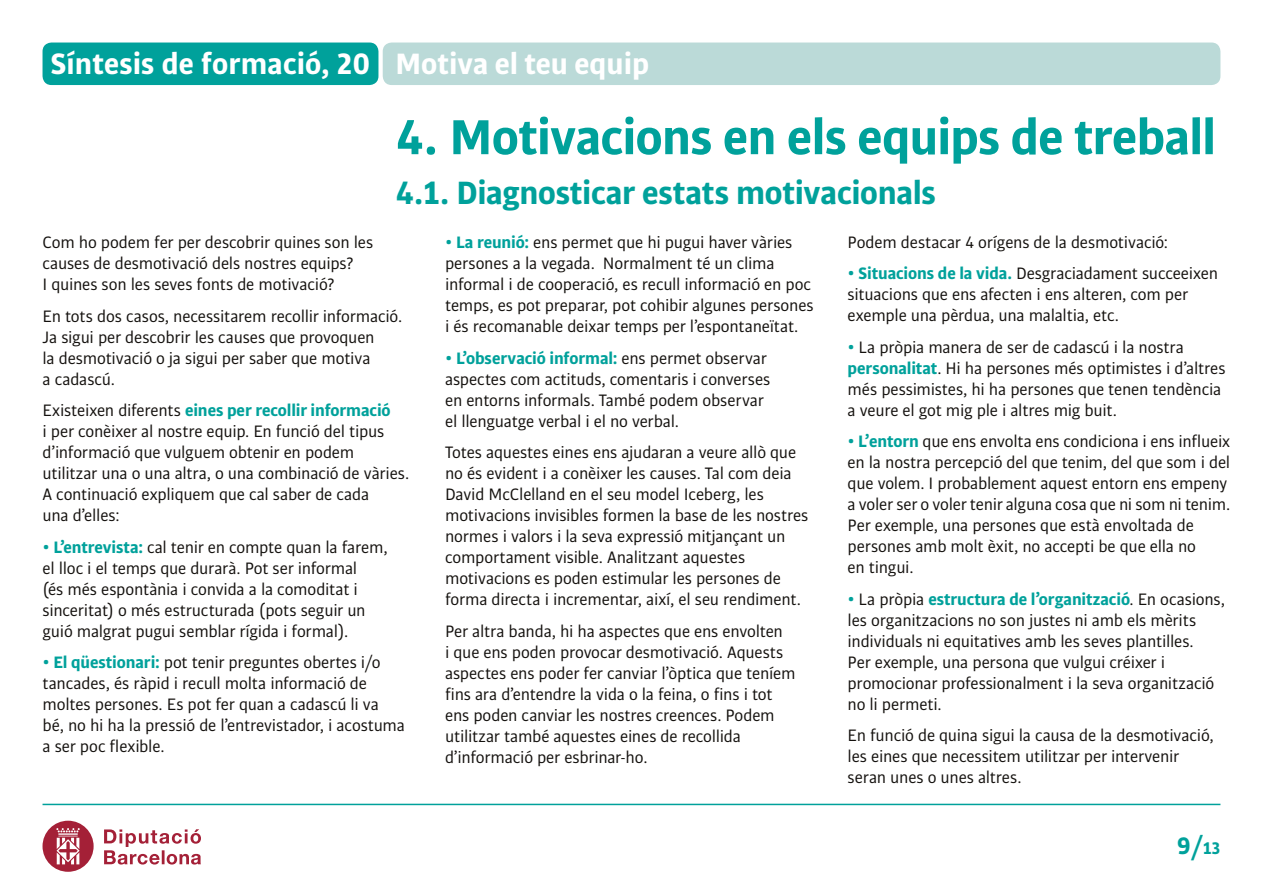
<style>
.page{position:relative;width:1263px;height:893px;background:#fff}
.page>*{position:absolute;margin:0;border:0;box-sizing:border-box;transform-origin:0 0}
.t1{font:700 52.5px "Bulo";letter-spacing:-.015em;color:#00a19b}
.t2{font:700 34.5px "Bulo";letter-spacing:-.01em;color:#00a19b}
.t3{font:700 31.5px "Bulo";color:#fff}
.t4{font:700 25.5px "Bulo";color:#00a19b}
.t5{font:17.7px/21px "Bulo";letter-spacing:-.01em;color:#14110e}
.s1{font-weight:700;color:#00a19b}
.s2{font-size:18px}
</style>
<div class="page">
<svg style="left:104px;top:829px;width:97px;height:35px"></svg>
<svg style="left:43px;top:821px;width:51px;height:51px"></svg>
<hr style="left:43px;top:804px;width:1177px;height:1px;background:#00a19b">
<div style="left:43px;top:43px;width:335px;height:42px;background:#00a19b;border-radius:9px"></div>
<div style="left:383px;top:43px;width:837px;height:42px;background:#bbdad8;border-radius:9px"></div>
<h3 class="t3" style="left:51px;top:43px;width:600px">Síntesis de formació, 20 Motiva el teu equip</h3>
<h1 class="t1" style="left:395px;top:103px;width:822px">4. Motivacions en els equips de treball</h1>
<h2 class="t2" style="left:395px;top:170px;width:542px">4.1. Diagnosticar estats motivacionals</h2>
<p class="t5" style="left:43px;top:232px;width:332px">Com ho podem fer per descobrir quines son les causes de desmotivació dels nostres equips?<br>I quines son les seves fonts de motivació?</p>
<p class="t5" style="left:43px;top:305px;width:361px">En tots dos casos, necessitarem recollir informació.<br>Ja sigui per descobrir les causes que provoquen<br>la desmotivació o ja sigui per saber que motiva<br>a cadascú.</p>
<p class="t5" style="left:43px;top:400px;width:368px">Existeixen diferents <span class="s1">eines per recollir informació<br></span>i per conèixer al nostre equip. En funció del tipus d’informació que vulguem obtenir en podem utilitzar una o una altra, o una combinació de vàries.<br>A continuació expliquem que cal saber de cada<br>una d’elles:</p>
<p class="t5" style="left:43px;top:536px;width:347px"><span class="s1">• L’entrevista:</span> cal tenir en compte quan la farem, el lloc i el temps que durarà. Pot ser informal<br>(és més espontània i convida a la comoditat i sinceritat) o més estructurada (pots seguir un guió malgrat pugui semblar rígida i formal).</p>
<p class="t5" style="left:43px;top:651px;width:364px"><span class="s1">• El qüestionari:</span> pot tenir preguntes obertes i/o tancades, és ràpid i recull molta informació de moltes persones. Es pot fer quan a cadascú li va bé, no hi ha la pressió de l’entrevistador, i acostuma a ser poc flexible.</p>
<p class="t5" style="left:445px;top:231px;width:370px"><span class="s1">• La reunió:</span> ens permet que hi pugui haver vàries persones a la vegada. Normalment té un clima informal i de cooperació, es recull informació en poc temps, es pot preparar, pot cohibir algunes persones i és recomanable deixar temps per l’espontaneïtat.</p>
<p class="t5" style="left:445px;top:347px;width:327px"><span class="s1">• L’observació informal:</span> ens permet observar aspectes com actituds, comentaris i converses en entorns informals. També podem observar el llenguatge verbal i el no verbal.</p>
<p class="t5" style="left:445px;top:441px;width:365px">Totes aquestes eines ens ajudaran a veure allò que no és evident i a conèixer les causes. Tal com deia David McClelland en el seu model Iceberg, les motivacions invisibles formen la base de les nostres normes i valors i la seva expressió mitjançant un comportament visible. Analitzant aquestes motivacions es poden estimular les persones de forma directa i incrementar, així, el seu rendiment.</p>
<p class="t5" style="left:445px;top:620px;width:352px">Per altra banda, hi ha aspectes que ens envolten<br>i que ens poden provocar desmotivació. Aquests aspectes ens poder fer canviar l’òptica que teníem fins ara d’entendre la vida o la feina, o fins i tot ens poden canviar les nostres creences. Podem utilitzar també aquestes eines de recollida d’informació per esbrinar-ho.</p>
<p class="t5" style="left:848px;top:231px;width:322px">Podem destacar 4 orígens de la desmotivació:</p>
<p class="t5" style="left:848px;top:263px;width:372px"><span class="s1">• Situacions de la vida.</span> Desgraciadament succeeixen situacions que ens afecten i ens alteren, com per exemple una pèrdua, una malaltia, etc.</p>
<p class="t5" style="left:848px;top:336px;width:379px"><span class="s1">•</span> La pròpia manera de ser de cadascú i la nostra <span class="s1">personalitat</span>. Hi ha persones més optimistes i d’altres més pessimistes, hi ha persones que tenen tendència a veure el got mig ple i altres mig buit.</p>
<p class="t5" style="left:848px;top:431px;width:384px"><span class="s1">• L’entorn</span> que ens envolta ens condiciona i ens influeix en la nostra percepció del que tenim, del que som i del que volem. I probablement aquest entorn ens empeny a voler ser o voler tenir alguna cosa que ni som ni tenim.<br>Per exemple, una persones que està envoltada de persones amb molt èxit, no accepti be que ella no<br>en tingui.</p>
<p class="t5" style="left:848px;top:588px;width:379px"><span class="s1">•</span> La pròpia <span class="s1">estructura de l’organització</span>. En ocasions, les organitzacions no son justes ni amb els mèrits individuals ni equitatives amb les seves plantilles.<br>Per exemple, una persona que vulgui créixer i promocionar professionalment i la seva organització no li permeti.</p>
<p class="t5" style="left:848px;top:725px;width:368px">En funció de quina sigui la causa de la desmotivació, les eines que necessitem utilitzar per intervenir seran unes o unes altres.</p>
<h3 class="t4" style="left:1177px;top:829px;width:45px">9/<span class="s2">13</span></h3>
</div>
